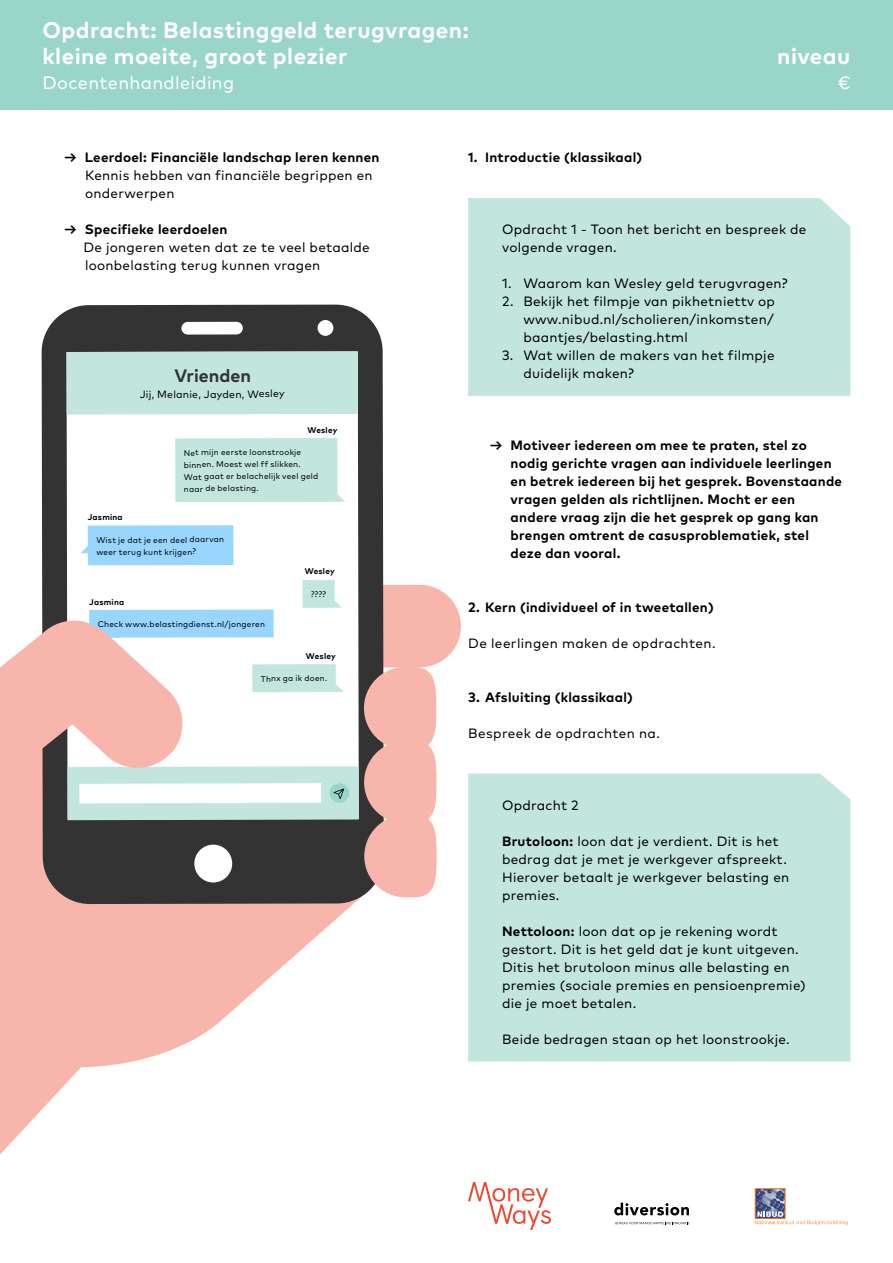
<style>
.page{position:relative;width:893px;height:1263px;background:#fff}
.page>*{position:absolute;margin:0;border:0;box-sizing:border-box;transform-origin:0 0}
.t1{font:700 22.5px/25.5px "Mark Pro";letter-spacing:.02em;color:#fff}
.t2{font:18px "Mark Pro";letter-spacing:.02em;color:#fff}
.t3{font:700 18px "Mark Pro";letter-spacing:-.005em;color:#333}
.t4{font:13.5px/18px "Mark Pro";letter-spacing:.02em;color:#000}
.t5{font:700 13.5px/18px "Mark Pro";letter-spacing:.02em;color:#000}
.t6{font:10.5px "Mark Pro";letter-spacing:.015em;color:#000}
.t7{font:8.25px/12px "Mark Pro";letter-spacing:.025em;color:#000}
.t8{font:700 8.25px "Mark Pro";letter-spacing:.02em;color:#000}
.s1{font-weight:700}
</style>
<div class="page">
<svg style="left:0;top:897px;width:353px;height:258px;fill:#f7b5ab"></svg>
<svg style="left:42px;top:305px;width:342px;height:599px;fill:#333"></svg>
<svg style="left:67px;top:351px;width:292px;height:234px"></svg>
<div style="left:181px;top:322px;width:62px;height:13px;background:#fff;border-radius:6px"></div>
<div style="left:317px;top:320px;width:16px;height:16px;background:#fff;border-radius:50%"></div>
<div style="left:67px;top:351px;width:291px;height:64px;background:#c2e6de"></div>
<div style="left:175px;top:438px;width:162px;height:64px;background:#c2e6de"></div>
<svg style="left:337px;top:493px;width:8px;height:9px"></svg>
<svg style="left:80px;top:545px;width:8px;height:8px"></svg>
<div style="left:88px;top:525px;width:145px;height:40px;background:#99d6ff"></div>
<div style="left:303px;top:580px;width:32px;height:28px;background:#c2e6de"></div>
<svg style="left:0;top:585px;width:461px;height:312px"></svg>
<div style="left:468px;top:198px;width:382px;height:198px;background:#c2e6de"></div>
<div style="left:468px;top:773px;width:382px;height:288px;background:#c2e6de"></div>
<div style="left:0;top:0;width:893px;height:109px;background:#99d6c9"></div>
<svg style="left:468px;top:1182px;width:83px;height:48px"></svg>
<svg style="left:615px;top:1222px;width:74px;height:2px"></svg>
<svg style="left:614px;top:1203px;width:75px;height:12px"></svg>
<img style="left:757px;top:1190px;width:26px;height:21px">
<div style="left:755px;top:1188px;width:30px;height:31px;border:1px solid #ee721e"></div>
<svg style="left:755px;top:1211px;width:93px;height:14px"></svg>
<h1 class="t1" style="left:43px;top:15px;width:428px">Opdracht: Belastinggeld terugvragen: kleine moeite, groot plezier</h1>
<h2 class="t2" style="left:43px;top:69px;width:193px">Docentenhandleiding</h2>
<h1 class="t1" style="left:777px;top:41px;width:75px">niveau</h1>
<h2 class="t2" style="left:838px;top:69px;width:14px">€</h2>
<p class="t5" style="left:64px;top:147px;width:317px">→ Leerdoel: Financiële landschap leren kennen</p>
<p class="t4" style="left:85px;top:165px;width:289px">Kennis hebben van financiële begrippen en onderwerpen</p>
<p class="t5" style="left:64px;top:219px;width:165px">→ Specifieke leerdoelen</p>
<p class="t4" style="left:83px;top:237px;width:288px">De jongeren weten dat ze te veel betaalde loonbelasting terug kunnen vragen</p>
<h2 class="t3" style="left:174px;top:362px;width:78px">Vrienden</h2>
<p class="t6" style="left:140px;top:386px;width:146px">Jij, Melanie, Jayden, Wesley</p>
<p class="t8" style="left:307px;top:423px;width:31px">Wesley</p>
<p class="t7" style="left:184px;top:446px;width:136px">Net mijn eerste loonstrookje binnen. Moest wel ff slikken.<br>Wat gaat er belachelijk veel geld naar de belasting.</p>
<p class="t8" style="left:88px;top:511px;width:36px">Jasmina</p>
<p class="t7" style="left:96px;top:533px;width:129px">Wist je dat je een deel daarvan weer terug kunt krijgen?</p>
<p class="t8" style="left:89px;top:595px;width:36px">Jasmina</p>
<p class="t7" style="left:98px;top:617px;width:169px">Check www.belastingdienst.nl/jongeren</p>
<p class="t8" style="left:305px;top:565px;width:31px">Wesley</p>
<p class="t7" style="left:311px;top:587px;width:17px">????</p>
<p class="t8" style="left:306px;top:649px;width:31px">Wesley</p>
<p class="t7" style="left:261px;top:672px;width:68px">Thnx ga ik doen.</p>
<p class="t5" style="left:468px;top:147px;width:176px">1. Introductie (klassikaal)</p>
<p class="t4" style="left:502px;top:219px;width:306px">Opdracht 1 - Toon het bericht en bespreek de volgende vragen.</p>
<p class="t4" style="left:502px;top:273px;width:287px">1. Waarom kan Wesley geld terugvragen?</p>
<p class="t4" style="left:523px;top:291px;width:253px;text-align:justify;text-indent:-21px">2. Bekijk het filmpje van pikhetniettv op www.nibud.nl/scholieren/inkomsten/ baantjes/belasting.html</p>
<p class="t4" style="left:523px;top:345px;width:253px;text-indent:-21px">3. Wat willen de makers van het filmpje duidelijk maken?</p>
<p class="t5" style="left:511px;top:435px;width:333px;text-indent:-21px">→ Motiveer iedereen om mee te praten, stel zo nodig gerichte vragen aan individuele leerlingen en betrek iedereen bij het gesprek. Bovenstaande vragen gelden als richtlijnen. Mocht er een andere vraag zijn die het gesprek op gang kan brengen omtrent de casusproblematiek, stel deze dan vooral.</p>
<p class="t5" style="left:468px;top:597px;width:247px">2. Kern (individueel of in tweetallen)</p>
<p class="t4" style="left:468px;top:633px;width:249px">De leerlingen maken de opdrachten.</p>
<p class="t5" style="left:468px;top:687px;width:166px">3. Afsluiting (klassikaal)</p>
<p class="t4" style="left:468px;top:723px;width:194px">Bespreek de opdrachten na.</p>
<p class="t4" style="left:502px;top:795px;width:78px">Opdracht 2</p>
<p class="t4" style="left:502px;top:831px;width:289px"><span class="s1">Brutoloon:</span> loon dat je verdient. Dit is het bedrag dat je met je werkgever afspreekt.<br>Hierover betaalt je werkgever belasting en premies.</p>
<p class="t4" style="left:502px;top:921px;width:305px"><span class="s1">Nettoloon:</span> loon dat op je rekening wordt gestort. Dit is het geld dat je kunt uitgeven.<br>Ditis het brutoloon minus alle belasting en premies (sociale premies en pensioenpremie) die je moet betalen.</p>
<p class="t4" style="left:502px;top:1029px;width:289px">Beide bedragen staan op het loonstrookje.</p>
</div>
